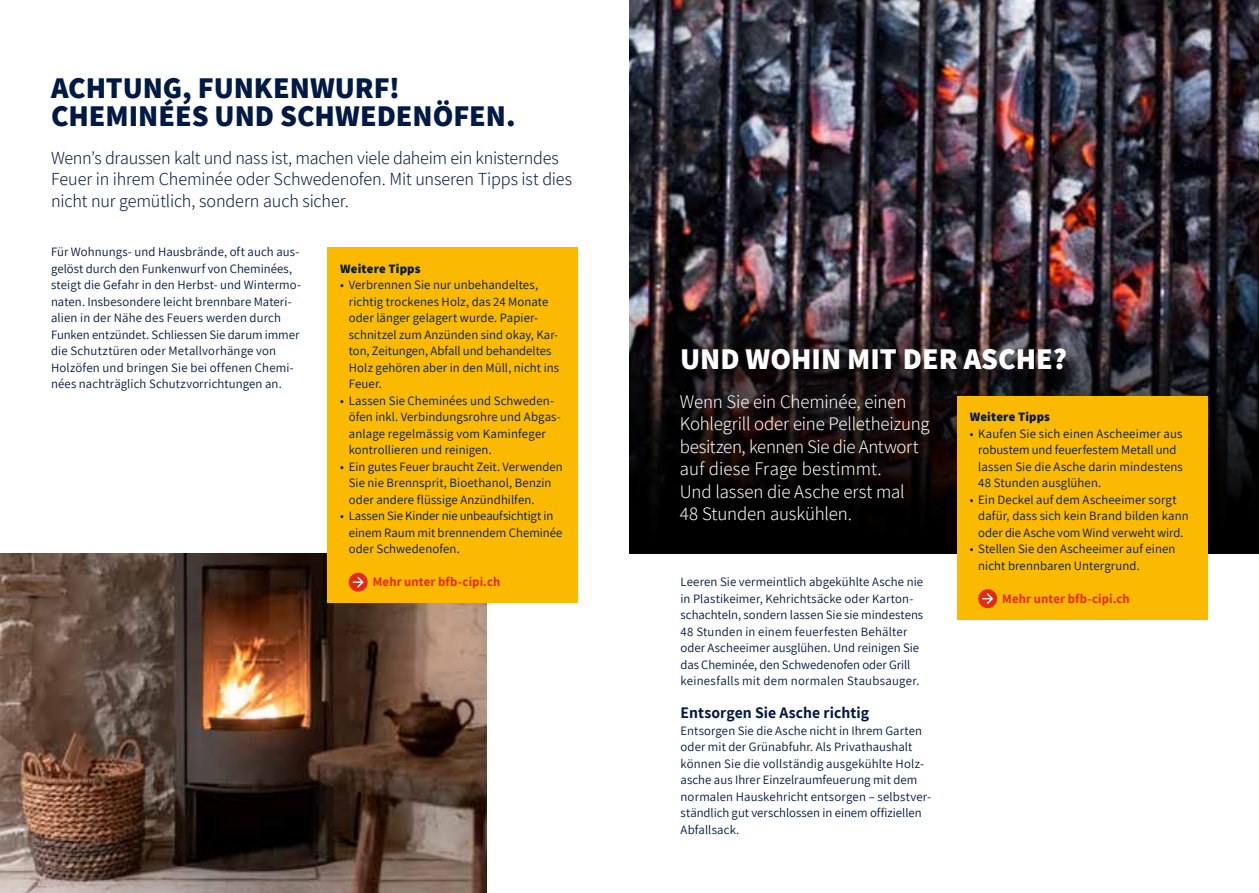
<style>
.page{position:relative;width:1259px;height:893px;background:#fff}
.page>*{position:absolute;margin:0;border:0;box-sizing:border-box;transform-origin:0 0}
.t1{font:800 30px/27.8px "Assistant";color:#001a45}
.t2{font:800 30px "Assistant";color:#fff}
.t3{font:300 18.75px/22.5px "Assistant";letter-spacing:-.01em;color:#fff}
.t4{font:300 18px/21.6px "Assistant";letter-spacing:-.01em;color:#001a45}
.t5{font:700 15.75px "Assistant";letter-spacing:.005em;color:#001a45}
.t6{font:12.75px/16.5px "Assistant";letter-spacing:.01em;color:#001a45}
.t7{font:700 12.75px "Assistant";letter-spacing:.01em;color:#e52917}
.t8{font:800 12.75px "Assistant";letter-spacing:.015em;color:#001a45}
.s1{color:#000}
</style>
<div class="page">
<img style="left:0;top:553px;width:486px;height:340px">
<div style="left:327px;top:248px;width:251px;height:355px;background:#fbb900"></div>
<div style="left:349px;top:573px;width:19px;height:19px;background:#e52917;border-radius:50%"></div>
<svg style="left:353px;top:577px;width:11px;height:11px"></svg>
<img style="left:629px;top:0;width:630px;height:294px">
<img style="left:629px;top:294px;width:630px;height:259px">
<div style="left:957px;top:396px;width:251px;height:223px;background:#fbb900"></div>
<div style="left:978px;top:589px;width:19px;height:19px;background:#e52917;border-radius:50%"></div>
<svg style="left:982px;top:593px;width:11px;height:11px"></svg>
<div style="left:682px;top:397px;width:266px;height:142px;background:#000;opacity:.75"></div>
<div style="left:684px;top:352px;width:400px;height:36px;background:#000;opacity:.75"></div>
<h1 class="t1" style="left:51px;top:73px;width:466px">ACHTUNG, FUNKENWURF!<br>CHEMINÉES UND SCHWEDENÖFEN.</h1>
<h3 class="t4" style="left:51px;top:146px;width:522px">Wenn’s draussen kalt und nass ist, machen viele daheim ein knisterndes<br>Feuer in ihrem Cheminée oder Schwedenofen. Mit unseren Tipps ist dies nicht nur gemütlich, sondern auch sicher.</h3>
<p class="t6" style="left:51px;top:243px;width:252px">Für Wohnungs- und Hausbrände, oft auch aus&shy;gelöst durch den Funkenwurf von Cheminées, steigt die Gefahr in den Herbst- und Wintermo&shy;naten. Insbesondere leicht brennbare Materi&shy;alien in der Nähe des Feuers werden durch Funken entzündet. Schliessen Sie darum immer die Schutztüren oder Metallvorhänge von Holzöfen und bringen Sie bei offenen Chemi&shy;nées nachträglich Schutzvorrichtungen an.</p>
<p class="t8" style="left:340px;top:260px;width:82px">Weitere Tipps</p>
<p class="t6" style="left:349px;top:276px;width:216px">Verbrennen Sie nur unbehandeltes, richtig trockenes Holz, das 24 Monate oder länger gelagert wurde. Papier&shy;schnitzel zum Anzünden sind okay, Kar&shy;ton, Zeitungen, Abfall und behandeltes Holz gehören aber in den Müll, nicht ins Feuer.<br>Lassen Sie Cheminées und Schweden&shy;öfen inkl. Verbindungsrohre und Abgas&shy;anlage regelmässig vom Kaminfeger kontrollieren und reinigen.<br>Ein gutes Feuer braucht Zeit. Verwenden Sie nie Brennsprit, Bioethanol, Benzin oder andere flüssige Anzündhilfen.<br>Lassen Sie Kinder nie unbeaufsichtigt in einem Raum mit brennendem Cheminée oder Schwedenofen<span class="s1">.</span></p>
<p class="t7" style="left:373px;top:573px;width:129px">Mehr unter bfb-cipi.ch</p>
<p class="t6" style="left:680px;top:573px;width:244px">Leeren Sie vermeintlich abgekühlte Asche nie in Plastikeimer, Kehrichtsäcke oder Karton&shy;schachteln, sondern lassen Sie sie mindestens 48 Stunden in einem feuerfesten Behälter oder Ascheeimer ausglühen. Und reinigen Sie das Cheminée, den Schwedenofen oder Grill keinesfalls mit dem normalen Staubsauger.</p>
<p class="t5" style="left:680px;top:702px;width:190px">Entsorgen Sie Asche richtig</p>
<p class="t6" style="left:680px;top:722px;width:252px">Entsorgen Sie die Asche nicht in Ihrem Garten oder mit der Grünabfuhr. Als Privathaushalt können Sie die vollständig ausgekühlte Holz&shy;asche aus Ihrer Einzelraumfeuerung mit dem normalen Hauskehricht entsorgen – selbstver&shy;ständlich gut verschlossen in einem offiziellen Abfallsack.</p>
<h1 class="t2" style="left:680px;top:339px;width:389px">UND WOHIN MIT DER ASCHE?</h1>
<h2 class="t3" style="left:680px;top:389px;width:251px">Wenn Sie ein Cheminée, einen<br>Kohlegrill oder eine Pelletheizung besitzen, kennen Sie die Antwort auf diese Frage bestimmt.<br>Und lassen die Asche erst mal<br>48 Stunden auskühlen.</h2>
<p class="t8" style="left:969px;top:408px;width:82px">Weitere Tipps</p>
<p class="t6" style="left:978px;top:425px;width:212px">Kaufen Sie sich einen Ascheeimer aus robustem und feuerfestem Metall und lassen Sie die Asche darin mindestens 48 Stunden ausglühen.<br>Ein Deckel auf dem Ascheeimer sorgt dafür, dass sich kein Brand bilden kann oder die Asche vom Wind verweht wird.<br>Stellen Sie den Ascheeimer auf einen nicht brennbaren Untergrund.</p>
<p class="t7" style="left:1002px;top:590px;width:129px">Mehr unter bfb-cipi.ch</p>
</div>
